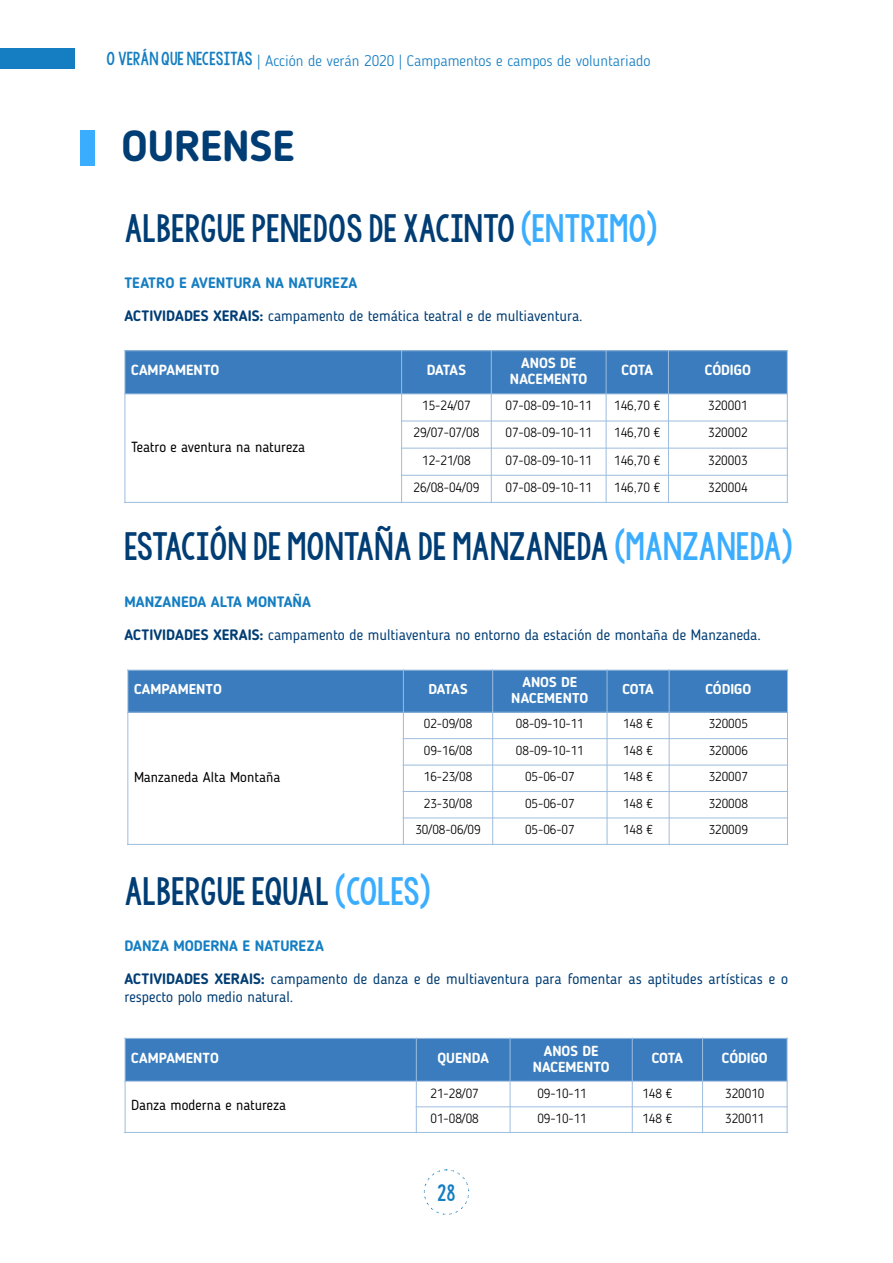
<style>
.page{position:relative;width:893px;height:1263px;background:#fff}
.page>*{position:absolute;margin:0;border:0;box-sizing:border-box;transform-origin:0 0}
.t1{font:700 43.05px "Blogger Sans";color:#003d74}
.t2{font:37.5px "KG Wh Yy Ou Go Tt A Be So Me An";color:#003d74}
.t3{font:22.5px "KG Wh Yy Ou Go Tt A Be So Me An";color:#157ec2}
.t4{font:300 15.15px "Blogger Sans";color:#157ec2}
.t5{font:15px/18px "Blogger Sans";color:#003d74}
.t6{font:700 15px "Blogger Sans";color:#157ec2}
.t7{font:700 14.55px/15.9px "Blogger Sans";color:#fff;text-align:center}
.t8{font:14.55px "Blogger Sans";color:#000}
.t9{font:700 14.25px/15.6px "Blogger Sans";color:#fff;text-align:center}
.t10{font:14.25px "Blogger Sans";color:#000}
.t11{font:300 13.05px "Blogger Sans";color:#000}
.t12{font:300 12.75px "Blogger Sans";color:#000}
.s1{font-family:"KG Wh Yy Ou Go Tt A Be So Me An";font-weight:400;font-size:18px}
.s2{color:#3badff}
.s3{font-weight:700}
</style>
<div class="page">
<div style="left:424px;top:1169px;width:45px;height:45px;border:1px dashed #157ec2;border-radius:50%"></div>
<div style="left:0;top:48px;width:74px;height:21px;background:#157ec2"></div>
<div style="left:128px;top:670px;width:275px;height:42px;background:#3a7cbd"></div>
<div style="left:403px;top:670px;width:90px;height:42px;background:#3a7cbd"></div>
<div style="left:493px;top:670px;width:114px;height:42px;background:#3a7cbd"></div>
<div style="left:607px;top:670px;width:62px;height:42px;background:#3a7cbd"></div>
<div style="left:669px;top:670px;width:118px;height:42px;background:#3a7cbd"></div>
<hr style="left:403px;top:669px;width:1px;height:176px;background:#9cbdde">
<hr style="left:492px;top:669px;width:1px;height:176px;background:#9cbdde">
<hr style="left:607px;top:669px;width:1px;height:176px;background:#9cbdde">
<hr style="left:669px;top:669px;width:1px;height:176px;background:#9cbdde">
<hr style="left:127px;top:712px;width:661px;height:1px;background:#9cbdde">
<hr style="left:403px;top:738px;width:385px;height:1px;background:#9cbdde">
<hr style="left:403px;top:765px;width:385px;height:1px;background:#9cbdde">
<hr style="left:403px;top:791px;width:385px;height:1px;background:#9cbdde">
<hr style="left:403px;top:818px;width:385px;height:1px;background:#9cbdde">
<hr style="left:128px;top:669px;width:1px;height:176px;background:#9dbdde">
<hr style="left:787px;top:669px;width:1px;height:176px;background:#9dbdde">
<hr style="left:127px;top:670px;width:661px;height:1px;background:#9dbdde">
<hr style="left:127px;top:844px;width:276px;height:1px;background:#9cbdde">
<hr style="left:403px;top:844px;width:385px;height:1px;background:#9cbdde">
<div style="left:125px;top:1038px;width:291px;height:43px;background:#3a7cbd"></div>
<div style="left:416px;top:1038px;width:94px;height:43px;background:#3a7cbd"></div>
<div style="left:510px;top:1038px;width:122px;height:43px;background:#3a7cbd"></div>
<div style="left:632px;top:1038px;width:70px;height:43px;background:#3a7cbd"></div>
<div style="left:702px;top:1038px;width:85px;height:43px;background:#3a7cbd"></div>
<hr style="left:416px;top:1038px;width:1px;height:95px;background:#9dbddf">
<hr style="left:510px;top:1038px;width:1px;height:95px;background:#9dbddf">
<hr style="left:632px;top:1038px;width:1px;height:95px;background:#9dbddf">
<hr style="left:702px;top:1038px;width:1px;height:95px;background:#9dbddf">
<hr style="left:124px;top:1081px;width:664px;height:1px;background:#9dbddf">
<hr style="left:416px;top:1106px;width:372px;height:1px;background:#9dbddf">
<hr style="left:125px;top:1038px;width:1px;height:95px;background:#9cbdde">
<hr style="left:787px;top:1038px;width:1px;height:95px;background:#9cbdde">
<hr style="left:124px;top:1038px;width:664px;height:1px;background:#9cbdde">
<hr style="left:124px;top:1132px;width:664px;height:1px;background:#9cbdde">
<div style="left:80px;top:131px;width:15px;height:35px;background:#3badff"></div>
<div style="left:125px;top:351px;width:277px;height:43px;background:#3a7cbd"></div>
<div style="left:402px;top:351px;width:89px;height:43px;background:#3a7cbd"></div>
<div style="left:491px;top:351px;width:115px;height:43px;background:#3a7cbd"></div>
<div style="left:606px;top:351px;width:62px;height:43px;background:#3a7cbd"></div>
<div style="left:668px;top:351px;width:119px;height:43px;background:#3a7cbd"></div>
<hr style="left:401px;top:350px;width:1px;height:153px;background:#9cbdde">
<hr style="left:491px;top:350px;width:1px;height:153px;background:#9cbdde">
<hr style="left:606px;top:350px;width:1px;height:153px;background:#9cbdde">
<hr style="left:668px;top:350px;width:1px;height:153px;background:#9cbdde">
<hr style="left:124px;top:394px;width:664px;height:1px;background:#9cbdde">
<hr style="left:401px;top:421px;width:387px;height:1px;background:#9cbdde">
<hr style="left:401px;top:448px;width:387px;height:1px;background:#9cbdde">
<hr style="left:401px;top:475px;width:387px;height:1px;background:#9cbdde">
<hr style="left:125px;top:350px;width:1px;height:153px;background:#9dbdde">
<hr style="left:787px;top:350px;width:1px;height:153px;background:#9dbdde">
<hr style="left:124px;top:350px;width:664px;height:1px;background:#9dbdde">
<hr style="left:124px;top:502px;width:278px;height:1px;background:#9cbdde">
<hr style="left:402px;top:502px;width:386px;height:1px;background:#9cbdde">
<p class="t4" style="left:107px;top:54px;width:545px"><span class="s1">O VERÁN QUE NECESITAS</span> | Acción de verán 2020 | Campamentos e campos de voluntariado</p>
<h1 class="t1" style="left:122px;top:128px;width:175px">OURENSE</h1>
<h2 class="t2" style="left:124px;top:204px;width:535px">ALBERGUE PENEDOS DE XACINTO <span class="s2">(ENTRIMO)</span></h2>
<p class="t6" style="left:124px;top:277px;width:235px">TEATRO E AVENTURA NA NATUREZA</p>
<p class="t5" style="left:124px;top:308px;width:460px"><span class="s3">ACTIVIDADES XERAIS:</span> campamento de temática teatral e de multiaventura.</p>
<p class="t7" style="left:131px;top:364px;width:90px">CAMPAMENTO</p>
<p class="t7" style="left:427px;top:364px;width:41px">DATAS</p>
<p class="t7" style="left:510px;top:356px;width:79px">ANOS DE<br>NACEMENTO</p>
<p class="t7" style="left:621px;top:364px;width:33px">COTA</p>
<p class="t7" style="left:705px;top:364px;width:48px">CÓDIGO</p>
<p class="t8" style="left:131px;top:441px;width:176px">Teatro e aventura na natureza</p>
<p class="t11" style="left:422px;top:400px;width:50px">15-24/07</p>
<p class="t11" style="left:505px;top:400px;width:88px">07-08-09-10-11</p>
<p class="t11" style="left:614px;top:400px;width:48px">146,70 €</p>
<p class="t11" style="left:708px;top:400px;width:41px">320001</p>
<p class="t11" style="left:414px;top:427px;width:67px">29/07-07/08</p>
<p class="t11" style="left:505px;top:427px;width:88px">07-08-09-10-11</p>
<p class="t11" style="left:614px;top:427px;width:48px">146,70 €</p>
<p class="t11" style="left:708px;top:427px;width:41px">320002</p>
<p class="t11" style="left:422px;top:455px;width:50px">12-21/08</p>
<p class="t11" style="left:505px;top:455px;width:88px">07-08-09-10-11</p>
<p class="t11" style="left:614px;top:455px;width:48px">146,70 €</p>
<p class="t11" style="left:708px;top:455px;width:41px">320003</p>
<p class="t11" style="left:414px;top:482px;width:67px">26/08-04/09</p>
<p class="t11" style="left:505px;top:482px;width:88px">07-08-09-10-11</p>
<p class="t11" style="left:614px;top:482px;width:48px">146,70 €</p>
<p class="t11" style="left:708px;top:482px;width:41px">320004</p>
<h2 class="t2" style="left:124px;top:522px;width:670px">ESTACIÓN DE MONTAÑA DE MANZANEDA <span class="s2">(MANZANEDA)</span></h2>
<p class="t6" style="left:124px;top:595px;width:188px">MANZANEDA ALTA MONTAÑA</p>
<p class="t5" style="left:124px;top:627px;width:638px"><span class="s3">ACTIVIDADES XERAIS:</span> campamento de multiaventura no entorno da estación de montaña de Manzaneda.</p>
<p class="t9" style="left:134px;top:683px;width:89px">CAMPAMENTO</p>
<p class="t9" style="left:428px;top:683px;width:41px">DATAS</p>
<p class="t9" style="left:511px;top:676px;width:79px">ANOS DE<br>NACEMENTO</p>
<p class="t9" style="left:622px;top:683px;width:33px">COTA</p>
<p class="t9" style="left:705px;top:683px;width:47px">CÓDIGO</p>
<p class="t10" style="left:134px;top:771px;width:148px">Manzaneda Alta Montaña</p>
<p class="t12" style="left:424px;top:718px;width:50px">02-09/08</p>
<p class="t12" style="left:516px;top:718px;width:69px">08-09-10-11</p>
<p class="t12" style="left:623px;top:718px;width:32px">148 €</p>
<p class="t12" style="left:709px;top:718px;width:41px">320005</p>
<p class="t12" style="left:424px;top:745px;width:50px">09-16/08</p>
<p class="t12" style="left:516px;top:745px;width:69px">08-09-10-11</p>
<p class="t12" style="left:623px;top:745px;width:32px">148 €</p>
<p class="t12" style="left:709px;top:745px;width:41px">320006</p>
<p class="t12" style="left:424px;top:771px;width:50px">16-23/08</p>
<p class="t12" style="left:525px;top:771px;width:51px">05-06-07</p>
<p class="t12" style="left:623px;top:771px;width:32px">148 €</p>
<p class="t12" style="left:709px;top:771px;width:41px">320007</p>
<p class="t12" style="left:424px;top:798px;width:50px">23-30/08</p>
<p class="t12" style="left:525px;top:798px;width:51px">05-06-07</p>
<p class="t12" style="left:623px;top:798px;width:32px">148 €</p>
<p class="t12" style="left:709px;top:798px;width:41px">320008</p>
<p class="t12" style="left:415px;top:824px;width:67px">30/08-06/09</p>
<p class="t12" style="left:525px;top:824px;width:51px">05-06-07</p>
<p class="t12" style="left:623px;top:824px;width:32px">148 €</p>
<p class="t12" style="left:709px;top:824px;width:41px">320009</p>
<h2 class="t2" style="left:124px;top:867px;width:308px">ALBERGUE EQUAL<span class="s2">(COLES)</span></h2>
<p class="t6" style="left:124px;top:940px;width:201px">DANZA MODERNA E NATUREZA</p>
<p class="t5" style="left:124px;top:971px;width:665px"><span class="s3">ACTIVIDADES XERAIS:</span> campamento de danza e de multiaventura para fomentar as aptitudes artísticas e o respecto polo medio natural.</p>
<p class="t7" style="left:131px;top:1051px;width:89px">CAMPAMENTO</p>
<p class="t7" style="left:437px;top:1051px;width:53px">QUENDA</p>
<p class="t7" style="left:533px;top:1044px;width:78px">ANOS DE<br>NACEMENTO</p>
<p class="t7" style="left:652px;top:1051px;width:33px">COTA</p>
<p class="t7" style="left:722px;top:1051px;width:47px">CÓDIGO</p>
<p class="t8" style="left:131px;top:1099px;width:156px">Danza moderna e natureza</p>
<p class="t11" style="left:431px;top:1088px;width:50px">21-28/07</p>
<p class="t11" style="left:537px;top:1088px;width:51px">09-10-11</p>
<p class="t11" style="left:642px;top:1088px;width:31px">148 €</p>
<p class="t11" style="left:725px;top:1088px;width:41px">320010</p>
<p class="t11" style="left:431px;top:1113px;width:50px">01-08/08</p>
<p class="t11" style="left:537px;top:1113px;width:51px">09-10-11</p>
<p class="t11" style="left:642px;top:1113px;width:31px">148 €</p>
<p class="t11" style="left:725px;top:1113px;width:41px">320011</p>
<h3 class="t3" style="left:437px;top:1178px;width:20px">28</h3>
</div>
